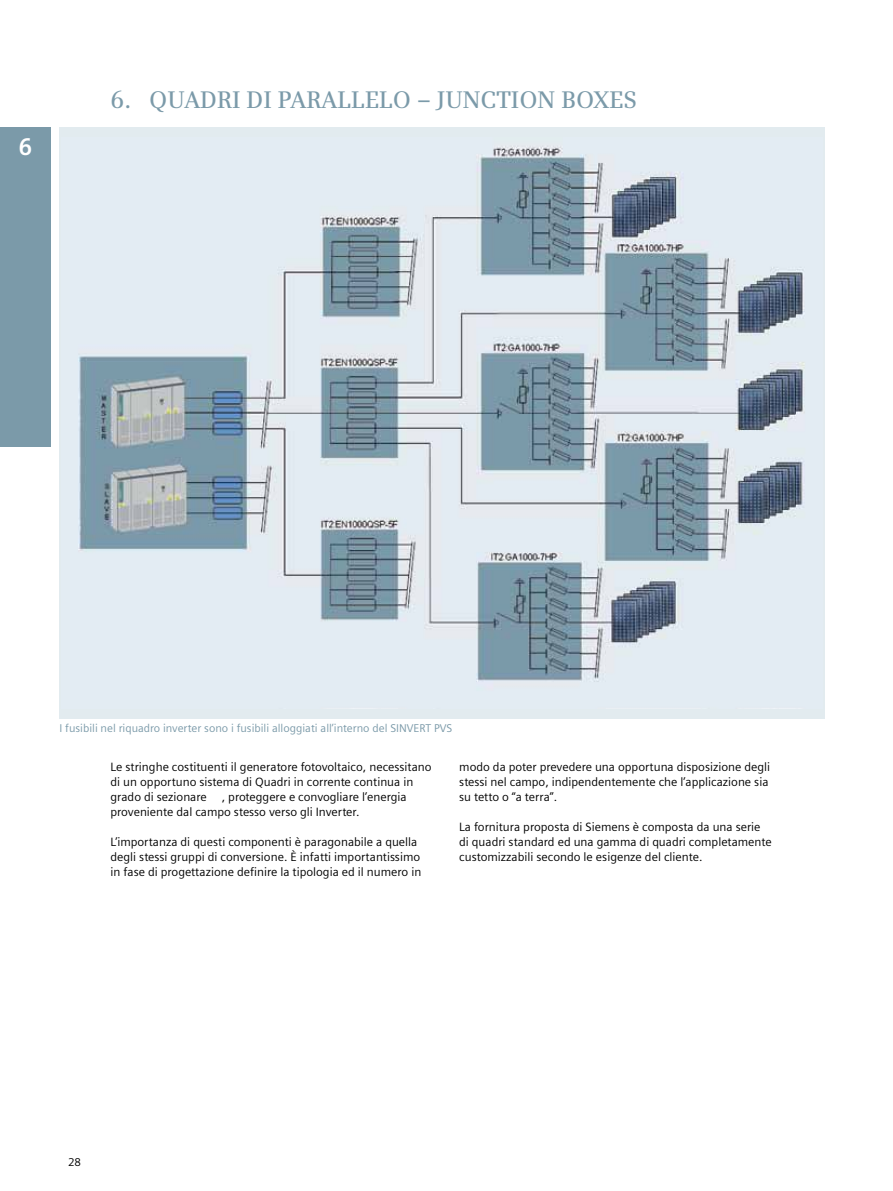
<style>
.page{position:relative;width:893px;height:1191px;background:#fff}
.page>*{position:absolute;margin:0;border:0;box-sizing:border-box;transform-origin:0 0}
.t1{font:600 24px "Siemens Serif";color:#7b9aa9}
.t2{font:700 24px "Siemens Sans";color:#fff}
.t3{font:12px/15px "Siemens Sans";color:#000}
.t4{font:11.25px "Siemens Sans";color:#7b9aa9}
.t5{font:11.25px "Siemens Sans";color:#000}
</style>
<div class="page">
<div style="left:0;top:128px;width:51px;height:318px;background:#7b9aa9"></div>
<div style="left:60px;top:128px;width:765px;height:591px;background:#e2ebef"></div>
<img style="left:78px;top:146px;width:727px;height:563px">
<h1 class="t2" style="left:19px;top:133px;width:15px">6</h1>
<h1 class="t1" style="left:111px;top:85px;width:528px">6. QUADRI DI PARALLELO – JUNCTION BOXES</h1>
<p class="t4" style="left:60px;top:721px;width:394px">I fusibili nel riquadro inverter sono i fusibili alloggiati all’interno del SINVERT PVS</p>
<p class="t3" style="left:111px;top:759px;width:322px">Le stringhe costituenti il generatore fotovoltaico, necessitano di un opportuno sistema di Quadri in corrente continua in grado di sezionare</p>
<p class="t3" style="left:111px;top:789px;width:298px;text-indent:111px">, proteggere e convogliare l’energia proveniente dal campo stesso verso gli Inverter.</p>
<p class="t3" style="left:111px;top:834px;width:312px">L’importanza di questi componenti è paragonabile a quella degli stessi gruppi di conversione. È infatti importantissimo in fase di progettazione definire la tipologia ed il numero in</p>
<p class="t3" style="left:459px;top:759px;width:312px">modo da poter prevedere una opportuna disposizione degli stessi nel campo, indipendentemente che l’applicazione sia su tetto o “a terra”.</p>
<p class="t3" style="left:459px;top:819px;width:314px">La fornitura proposta di Siemens è composta da una serie di quadri standard ed una gamma di quadri completamente customizzabili secondo le esigenze del cliente.</p>
<p class="t5" style="left:68px;top:1155px;width:14px">28</p>
</div>
